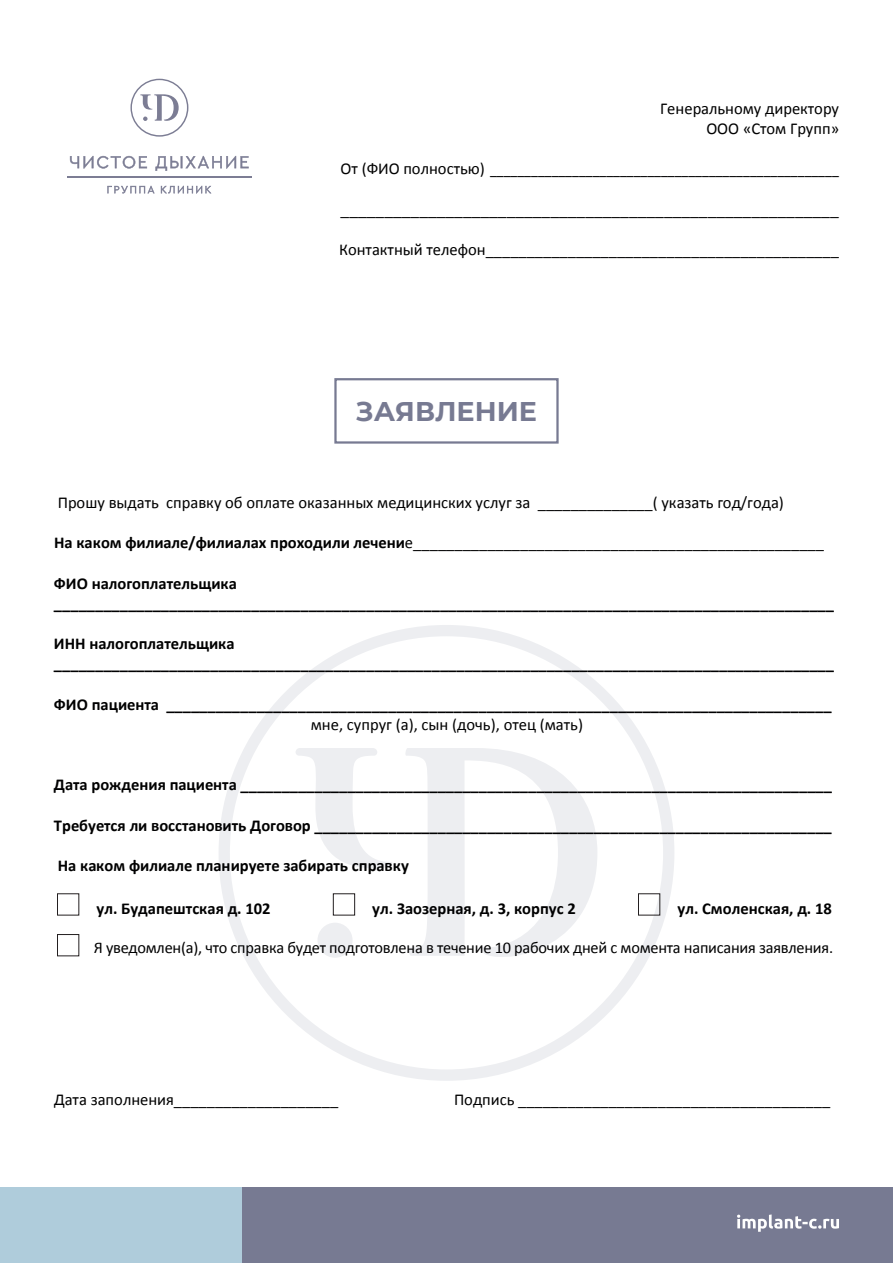
<style>
.page{position:relative;width:893px;height:1263px;background:#fff}
.page>*{position:absolute;margin:0;border:0;box-sizing:border-box;transform-origin:0 0}
.t1{font:700 27px "Montserrat";color:#777a92}
.t2{font:700 16.65px/20.2px "Calibri";color:#000001}
.t3{font:16.65px/20.2px "Calibri";color:#000001;text-align:right}
.t4{font:16.65px "Calibri";color:#000001;scale:1.06 1}
.t5{font:16.35px "Calibri";letter-spacing:-.015em;color:#000001}
.s1{font-weight:700}
</style>
<div class="page">
<svg style="left:219px;top:625px;width:455px;height:456px"></svg>
<div style="left:57px;top:934px;width:22px;height:22px;border:1px solid #231f20"></div>
<div style="left:57px;top:893px;width:22px;height:22px;border:1px solid #231f20"></div>
<div style="left:333px;top:893px;width:22px;height:22px;border:1px solid #231f20"></div>
<div style="left:638px;top:893px;width:22px;height:22px;border:1px solid #231f20"></div>
<div style="left:0;top:1188px;width:893px;height:75px;background:#777a92"></div>
<div style="left:0;top:1188px;width:242px;height:75px;background:#afccdb"></div>
<svg style="left:737px;top:1214px;width:102px;height:18px"></svg>
<div style="left:334px;top:378px;width:225px;height:66px;border:2px solid #777a92"></div>
<svg style="left:130px;top:79px;width:58px;height:58px"></svg>
<svg style="left:70px;top:156px;width:179px;height:15px"></svg>
<svg style="left:107px;top:186px;width:105px;height:8px"></svg>
<hr style="left:67px;top:176px;width:184px;height:1px;background:#7c7d94">
<p class="t3" style="left:660px;top:97px;width:181px">Генеральному директору<br>ООО «Стом Групп»</p>
<p class="t3" style="left:341px;top:158px;width:500px">От (ФИО полностью) ___________________________________________________</p>
<p class="t4" style="left:341px;top:199px;width:471px">_________________________________________________________</p>
<p class="t3" style="left:339px;top:238px;width:502px">Контактный телефон___________________________________________</p>
<h1 class="t1" style="left:356px;top:392px;width:183px">ЗАЯВЛЕНИЕ</h1>
<p class="t3" style="left:58px;top:491px;width:728px">Прошу выдать справку об оплате оказанных медицинских услуг за ______________( указать год/года)</p>
<p class="t3" style="left:54px;top:532px;width:772px"><span class="s1">На каком филиале/филиалах проходили лечени</span>е__________________________________________________</p>
<p class="t2" style="left:54px;top:572px;width:782px">ФИО налогоплательщика _______________________________________________________________________________________________</p>
<p class="t2" style="left:54px;top:633px;width:782px">ИНН налогоплательщика _______________________________________________________________________________________________</p>
<p class="t2" style="left:54px;top:693px;width:779px">ФИО пациента _________________________________________________________________________________</p>
<p class="t3" style="left:311px;top:713px;width:274px">мне, супруг (а), сын (дочь), отец (мать)</p>
<p class="t2" style="left:54px;top:774px;width:780px">Дата рождения пациента ________________________________________________________________________</p>
<p class="t2" style="left:54px;top:814px;width:779px">Требуется ли восстановить Договор _______________________________________________________________</p>
<p class="t2" style="left:58px;top:854px;width:353px">На каком филиале планируете забирать справку</p>
<p class="t2" style="left:96px;top:897px;width:176px">ул. Будапештская д. 102</p>
<p class="t2" style="left:372px;top:897px;width:205px">ул. Заозерная, д. 3, корпус 2</p>
<p class="t2" style="left:677px;top:897px;width:156px">ул. Смоленская, д. 18</p>
<p class="t5" style="left:94px;top:937px;width:741px">Я уведомлен(а), что справка будет подготовлена в течение 10 рабочих дней с момента написания заявления.</p>
<p class="t3" style="left:54px;top:1088px;width:286px">Дата заполнения____________________</p>
<p class="t3" style="left:454px;top:1088px;width:378px">Подпись ______________________________________</p>
</div>
